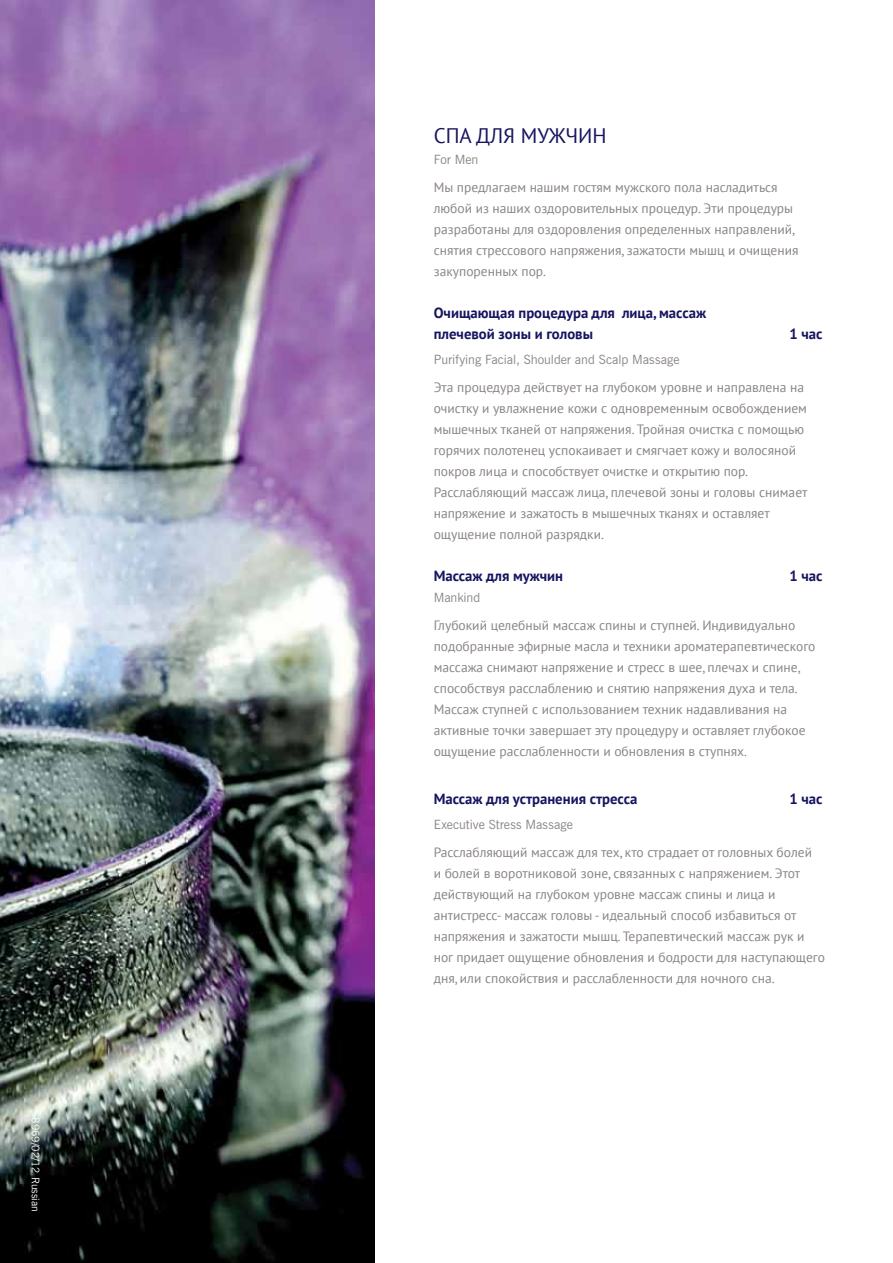
<style>
.page{position:relative;width:893px;height:1263px;background:#fff}
.page>*{position:absolute;margin:0;border:0;box-sizing:border-box;transform-origin:0 0}
.t1{font:21px "PT Sans";color:#16145f}
.t2{font:700 14.7px/21px "PT Sans";color:#16145f}
.t3{font:13.5px/21px "PT Sans";color:#8a8583}
.t4{font:12.75px "News Gothic BT";color:#8a8583}
.t5{font:10.5px "News Gothic BT";color:#fff}
</style>
<div class="page">
<img style="left:0;top:0;width:374px;height:1263px">
<p class="t5" style="left:42px;top:1117px;width:96px;rotate:90deg">8969/02/12 Russian</p>
<h1 class="t1" style="left:434px;top:122px;width:174px">СПА ДЛЯ МУЖЧИН</h1>
<p class="t4" style="left:434px;top:152px;width:46px">For Men</p>
<p class="t3" style="left:434px;top:177px;width:366px">Мы предлагаем нашим гостям мужского пола насладиться любой из наших оздоровительных процедур. Эти процедуры разработаны для оздоровления определенных направлений, снятия стрессового напряжения, зажатости мышц и очищения закупоренных пор.</p>
<p class="t2" style="left:434px;top:302px;width:274px">Очищающая процедура для лица, массаж плечевой зоны и головы</p>
<p class="t2" style="left:790px;top:323px;width:34px">1 час</p>
<p class="t4" style="left:434px;top:352px;width:247px">Purifying Facial, Shoulder and Scalp Massage</p>
<p class="t3" style="left:434px;top:377px;width:375px">Эта процедура действует на глубоком уровне и направлена на очистку и увлажнение кожи с одновременным освобождением мышечных тканей от напряжения. Тройная очистка с помощью горячих полотенец успокаивает и смягчает кожу и волосяной покров лица и способствует очистке и открытию пор.<br>Расслабляющий массаж лица, плечевой зоны и головы снимает напряжение и зажатость в мышечных тканях и оставляет ощущение полной разрядки.</p>
<p class="t2" style="left:434px;top:565px;width:131px">Массаж для мужчин</p>
<p class="t2" style="left:790px;top:565px;width:34px">1 час</p>
<p class="t4" style="left:434px;top:590px;width:48px">Mankind</p>
<p class="t3" style="left:434px;top:614px;width:383px">Глубокий целебный массаж спины и ступней. Индивидуально подобранные эфирные масла и техники ароматерапевтического массажа снимают напряжение и стресс в шее, плечах и спине, способствуя расслаблению и снятию напряжения духа и тела.<br>Массаж ступней с использованием техник надавливания на активные точки завершает эту процедуру и оставляет глубокое ощущение расслабленности и обновления в ступнях.</p>
<p class="t2" style="left:434px;top:788px;width:205px">Массаж для устранения стресса</p>
<p class="t2" style="left:790px;top:788px;width:34px">1 час</p>
<p class="t4" style="left:434px;top:816px;width:141px">Executive Stress Massage</p>
<p class="t3" style="left:434px;top:841px;width:393px">Расслабляющий массаж для тех, кто страдает от головных болей<br>и болей в воротниковой зоне, связанных с напряжением. Этот действующий на глубоком уровне массаж спины и лица и антистресс- массаж головы - идеальный способ избавиться от напряжения и зажатости мышц. Терапевтический массаж рук и ног придает ощущение обновления и бодрости для наступающего дня, или спокойствия и расслабленности для ночного сна.</p>
</div>
